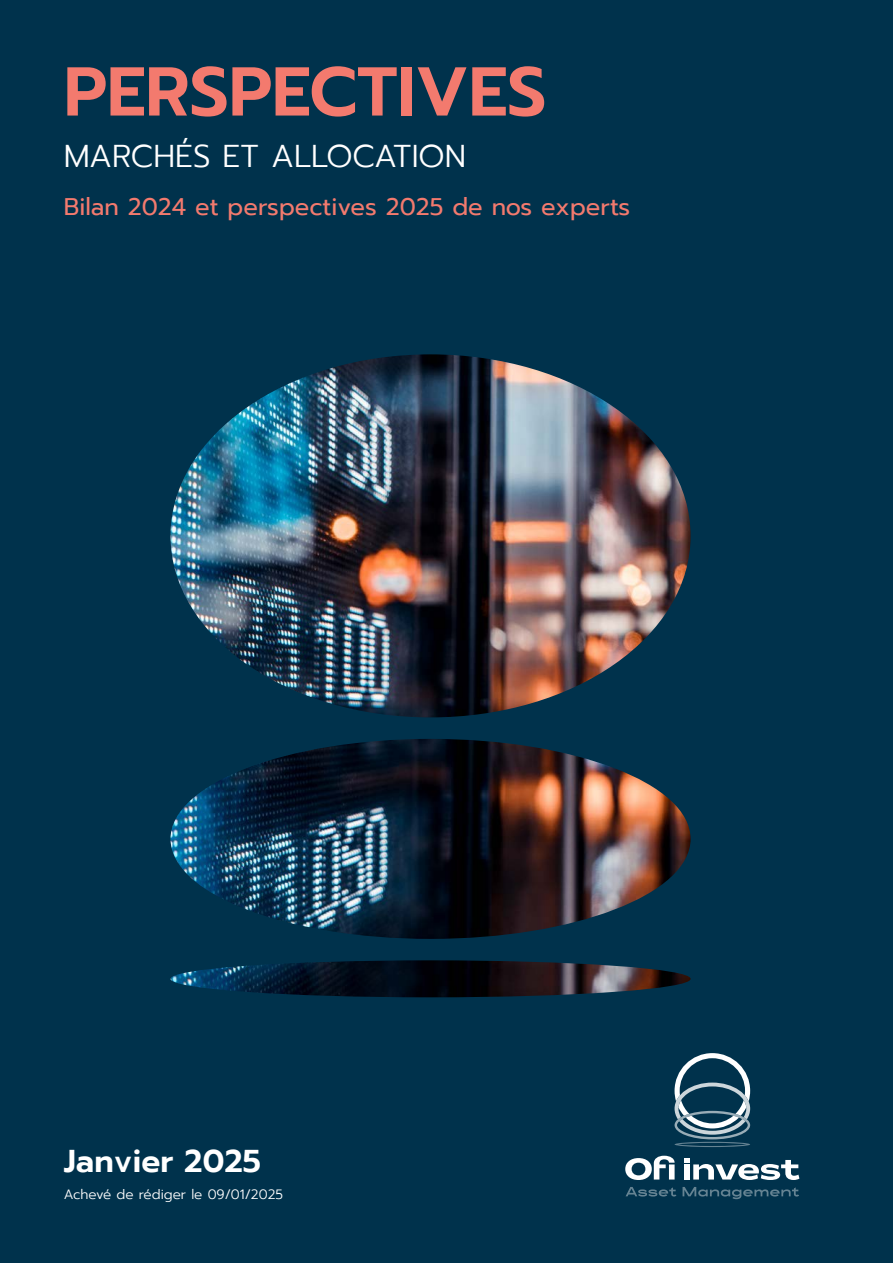
<style>
.page{position:relative;width:893px;height:1263px;background:#00324c}
.page>*{position:absolute;margin:0;border:0;box-sizing:border-box;transform-origin:0 0}
.t1{font:600 69px "Prompt";color:#f37a6e}
.t2{font:300 31.5px "Prompt";color:#fff}
.t3{font:600 31.5px "Prompt";color:#fff}
.t4{font:24px "Prompt";color:#f37a6e}
.t5{font:300 13.5px "Prompt";color:#fff}
</style>
<div class="page">
<img style="left:170px;top:354px;width:521px;height:643px">
<svg style="left:626px;top:1187px;width:50px;height:9px"></svg>
<svg style="left:683px;top:1187px;width:116px;height:12px"></svg>
<svg style="left:625px;top:1156px;width:50px;height:24px"></svg>
<svg style="left:684px;top:1158px;width:115px;height:22px"></svg>
<svg style="left:675px;top:1053px;width:75px;height:94px"></svg>
<p class="t1" style="left:64px;top:41px;width:484px">PERSPECTIVES</p>
<p class="t2" style="left:64px;top:134px;width:404px">MARCHÉS ET ALLOCATION</p>
<p class="t4" style="left:64px;top:189px;width:568px">Bilan 2024 et perspectives 2025 de nos experts</p>
<p class="t3" style="left:64px;top:1138px;width:199px">Janvier 2025</p>
<p class="t5" style="left:64px;top:1185px;width:221px">Achevé de rédiger le 09/01/2025</p>
</div>
